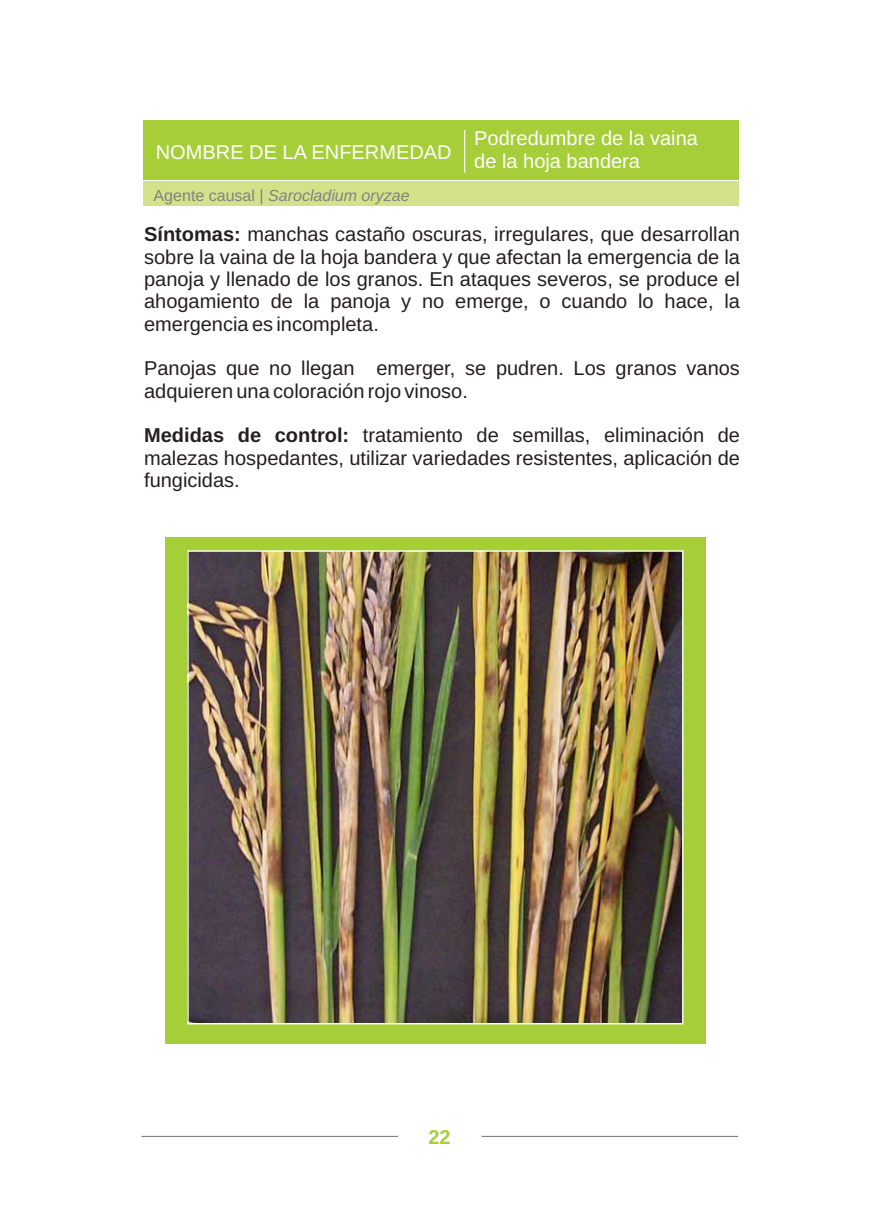
<style>
.page{position:relative;width:876px;height:1227px;background:#fff}
.page>*{position:absolute;margin:0;border:0;box-sizing:border-box;transform-origin:0 0}
.t1{font:20px/22.4px "Liberation Sans";color:#231f20;text-align:justify}
.t2{font:20px/22.6px "Liberation Sans";color:#fff}
.t3{font:700 20px "Liberation Sans";color:#a6ce39}
.t4{font:italic 16px "Liberation Sans";color:#808285}
.s1{font-style:normal}
.s2{font-weight:700}
</style>
<div class="page">
<div style="left:165px;top:536px;width:540px;height:507px;background:#a6ce39"></div>
<svg style="left:141px;top:1135px;width:258px;height:2px"></svg>
<svg style="left:481px;top:1135px;width:257px;height:2px"></svg>
<div style="left:143px;top:120px;width:595px;height:59px;background:#a6ce39"></div>
<div style="left:143px;top:181px;width:595px;height:25px;background:#d2e288"></div>
<svg style="left:464px;top:130px;width:1px;height:43px"></svg>
<img style="left:189px;top:552px;width:492px;height:470px">
<p class="t2" style="left:156px;top:142px;width:297px">NOMBRE DE LA ENFERMEDAD</p>
<p class="t4" style="left:153px;top:189px;width:257px"><span class="s1">Agente causal |</span> Sarocladium oryzae</p>
<p class="t2" style="left:474px;top:129px;width:225px">Podredumbre de la vaina de la hoja bandera</p>
<p class="t1" style="left:144px;top:225px;width:597px"><span class="s2">Síntomas:</span> manchas castaño oscuras, irregulares, que desarrollan sobre la vaina de la hoja bandera y que afectan la emergencia de la panoja y llenado de los granos. En ataques severos, se produce el ahogamiento de la panoja y no emerge, o cuando lo hace, la emergencia es incompleta.</p>
<p class="t1" style="left:144px;top:359px;width:597px">Panojas que no llegan emerger, se pudren. Los granos vanos adquieren una coloración rojo vinoso.</p>
<p class="t1" style="left:144px;top:426px;width:597px"><span class="s2">Medidas de control:</span> tratamiento de semillas, eliminación de malezas hospedantes, utilizar variedades resistentes, aplicación de fungicidas.</p>
<p class="t3" style="left:428px;top:1129px;width:24px">22</p>
</div>
